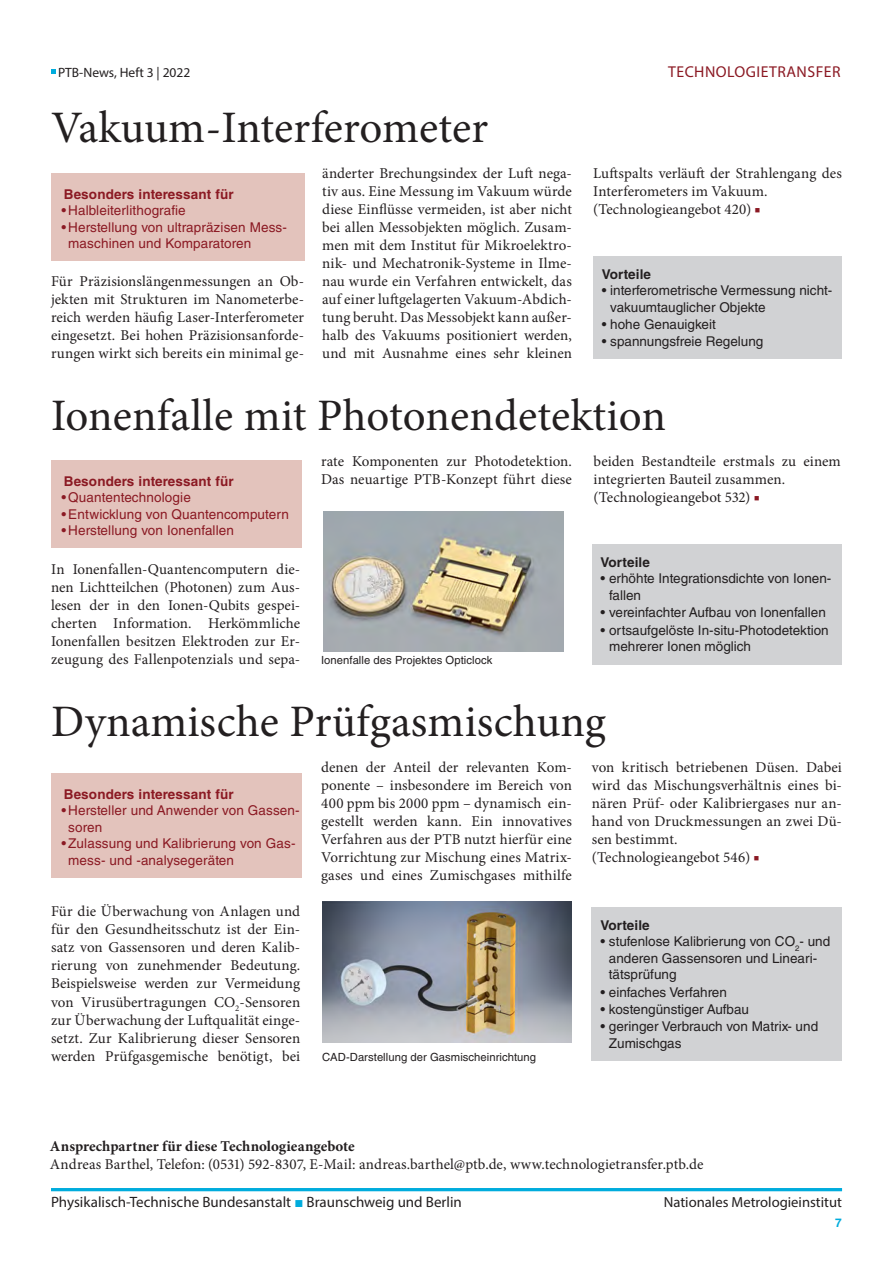
<style>
.page{position:relative;width:893px;height:1263px;background:#fff}
.page>*{position:absolute;margin:0;border:0;box-sizing:border-box;transform-origin:0 0}
.TT-Ueberschrift{font:45px "Minion Pro";color:#231f20}
.t1{font:15.75px "Myriad Pro";letter-spacing:.03em;color:#8b1923}
.TT-Fließtext{font:15px/18px "Minion Pro";letter-spacing:.005em;color:#231f20;text-align:justify}
.t2{font:15px "Myriad Pro";color:#231f20}
.t3{font:700 15px "Minion Pro";letter-spacing:.005em;color:#231f20}
.t4{font:14.7px "Myriad Pro";color:#231f20}
.TT-Vorteile_Aufz{font:13.5px/16.5px "Helvetica LT Std";color:#231f20}
.TT-Besonders_Interes{font:13.5px/16.5px "Helvetica LT Std";letter-spacing:.01em;color:#8b1923}
.TT-Besonders_Interss{font:700 13.5px "Helvetica LT Std";letter-spacing:.01em;color:#8b1923}
.TT-Vorteile-Uebersch{font:700 13.5px "Helvetica LT Std";letter-spacing:.01em;color:#231f20}
.t5{font:13.5px "Myriad Pro";color:#231f20}
.t6{font:700 12px "Helvetica LT Std";color:#00acdd}
.t7{font:11.25px "Helvetica LT Std";letter-spacing:.005em;color:#231f20}
.s1{color:#8b1923}
.s2{font-family:"Arial";color:#00acdd}
</style>
<div class="page">
<div style="left:51px;top:173px;width:253px;height:88px;background:#e3c3bc"></div>
<div style="left:51px;top:460px;width:251px;height:88px;background:#e3c3bc"></div>
<div style="left:592px;top:544px;width:250px;height:121px;background:#d1d2d4"></div>
<div style="left:51px;top:773px;width:251px;height:104px;background:#e3c3bc"></div>
<div style="left:592px;top:907px;width:250px;height:153px;background:#d1d2d4"></div>
<div style="left:593px;top:256px;width:249px;height:103px;background:#d1d2d4"></div>
<img style="left:323px;top:511px;width:240px;height:140px">
<img style="left:322px;top:901px;width:250px;height:141px">
<svg style="left:51px;top:70px;width:4px;height:4px"></svg>
<hr style="left:51px;top:1188px;width:791px;height:3px;background:#00acdd">
<p class="t5" style="left:58px;top:64px;width:134px">PTB-News, Heft 3 | 2022</p>
<h1 class="TT-Ueberschrift" style="left:51px;top:98px;width:439px">Vakuum-Interferometer</h1>
<p class="t1" style="left:668px;top:62px;width:174px">TECHNOLOGIETRANSFER</p>
<h2 class="TT-Besonders_Interss" style="left:64px;top:186px;width:171px">Besonders interessant für</h2>
<p class="TT-Besonders_Interes" style="left:62px;top:202px;width:126px">•Halbleiterlithografie</p>
<p class="TT-Besonders_Interes" style="left:68px;top:219px;width:220px;text-indent:-7px">•Herstellung von ultrapräzisen Mess&shy;maschinen und Komparatoren</p>
<p class="TT-Fließtext" style="left:51px;top:273px;width:255px">Für Präzisionslängenmessungen an Ob&shy;jekten mit Strukturen im Nanometerbe&shy;reich werden häufig Laser-Interferometer eingesetzt. Bei hohen Präzisionsanforde&shy;rungen wirkt sich bereits ein minimal ge-</p>
<p class="TT-Fließtext" style="left:322px;top:165px;width:251px">änderter Brechungsindex der Luft nega&shy;tiv aus. Eine Messung im Vakuum würde diese Einflüsse vermeiden, ist aber nicht bei allen Messobjekten möglich. Zusam&shy;men mit dem Institut für Mikroelektro&shy;nik- und Mechatronik-Systeme in Ilme&shy;nau wurde ein Verfahren entwickelt, das auf einer luftgelagerten Vakuum-Abdich&shy;tung beruht. Das Messobjekt kann außer&shy;halb des Vakuums positioniert werden, und mit Ausnahme eines sehr kleinen</p>
<p class="TT-Fließtext" style="left:593px;top:165px;width:250px">Luftspalts verläuft der Strahlengang des<br>Interferometers im Vakuum.</p>
<p class="TT-Fließtext" style="left:593px;top:201px;width:169px">(Technologieangebot 420) <span class="s1">■</span></p>
<h2 class="TT-Vorteile-Uebersch" style="left:602px;top:266px;width:51px">Vorteile</h2>
<p class="TT-Vorteile_Aufz" style="left:610px;top:282px;width:224px;text-indent:-9px">• interferometrische Vermessung nicht&shy;vakuumtauglicher Objekte</p>
<p class="TT-Vorteile_Aufz" style="left:602px;top:316px;width:116px">• hohe Genauigkeit</p>
<p class="TT-Vorteile_Aufz" style="left:602px;top:333px;width:163px">• spannungsfreie Regelung</p>
<h1 class="TT-Ueberschrift" style="left:51px;top:386px;width:617px">Ionenfalle mit Photonendetektion</h1>
<h2 class="TT-Besonders_Interss" style="left:64px;top:473px;width:171px">Besonders interessant für</h2>
<p class="TT-Besonders_Interes" style="left:62px;top:489px;width:131px">•Quantentechnologie</p>
<p class="TT-Besonders_Interes" style="left:62px;top:506px;width:229px">•Entwicklung von Quantencomputern</p>
<p class="TT-Besonders_Interes" style="left:62px;top:522px;width:174px">•Herstellung von Ionenfallen</p>
<p class="TT-Fließtext" style="left:51px;top:561px;width:251px">In Ionenfallen-Quantencomputern die&shy;nen Lichtteilchen (Photonen) zum Aus&shy;lesen der in den Ionen-Qubits gespei&shy;cherten Information. Herkömmliche Ionenfallen besitzen Elektroden zur Er&shy;zeugung des Fallenpotenzials und sepa-</p>
<p class="TT-Fließtext" style="left:321px;top:453px;width:252px">rate Komponenten zur Photodetektion.<br>Das neuartige PTB-Konzept führt diese</p>
<p class="t7" style="left:321px;top:653px;width:173px">Ionenfalle des Projektes Opticlock</p>
<p class="TT-Fließtext" style="left:594px;top:453px;width:249px">beiden Bestandteile erstmals zu einem integrierten Bauteil zusammen.</p>
<p class="TT-Fließtext" style="left:594px;top:489px;width:168px">(Technologieangebot 532) <span class="s1">■</span></p>
<h2 class="TT-Vorteile-Uebersch" style="left:601px;top:554px;width:51px">Vorteile</h2>
<p class="TT-Vorteile_Aufz" style="left:609px;top:570px;width:224px;text-indent:-9px">• erhöhte Integrationsdichte von Ionen&shy;fallen</p>
<p class="TT-Vorteile_Aufz" style="left:601px;top:604px;width:227px">• vereinfachter Aufbau von Ionenfallen</p>
<p class="TT-Vorteile_Aufz" style="left:609px;top:622px;width:221px;text-indent:-9px">• ortsaufgelöste In-situ-Photodetektion mehrerer Ionen möglich</p>
<h1 class="TT-Ueberschrift" style="left:51px;top:692px;width:556px">Dynamische Prüfgasmischung</h1>
<h2 class="TT-Besonders_Interss" style="left:64px;top:786px;width:171px">Besonders interessant für</h2>
<p class="TT-Besonders_Interes" style="left:68px;top:802px;width:233px;text-indent:-7px">•Hersteller und Anwender von Gassen&shy;soren</p>
<p class="TT-Besonders_Interes" style="left:68px;top:835px;width:229px;text-indent:-7px">•Zulassung und Kalibrierung von Gas&shy;mess- und -analysegeräten</p>
<p class="TT-Fließtext" style="left:51px;top:903px;width:251px">Für die Überwachung von Anlagen und für den Gesundheitsschutz ist der Ein&shy;satz von Gassensoren und deren Kalib&shy;rierung von zunehmender Bedeutung.<br>Beispielsweise werden zur Vermeidung von Virusübertragungen CO<sub>2</sub>-Sensoren zur Überwachung der Luftqualität einge&shy;setzt. Zur Kalibrierung dieser Sensoren werden Prüfgasgemische benötigt, bei</p>
<p class="TT-Fließtext" style="left:321px;top:759px;width:252px">denen der Anteil der relevanten Kom&shy;ponente – insbesondere im Bereich von 400 ppm bis 2000 ppm – dynamisch ein&shy;gestellt werden kann. Ein innovatives Verfahren aus der PTB nutzt hierfür eine Vorrichtung zur Mischung eines Matrix&shy;gases und eines Zumischgases mithilfe</p>
<p class="t7" style="left:322px;top:1050px;width:216px">CAD-Darstellung der Gasmischeinrichtung</p>
<p class="TT-Fließtext" style="left:592px;top:759px;width:252px">von kritisch betriebenen Düsen. Dabei wird das Mischungsverhältnis eines bi&shy;nären Prüf- oder Kalibriergases nur an&shy;hand von Druckmessungen an zwei Dü&shy;sen bestimmt.</p>
<p class="TT-Fließtext" style="left:592px;top:849px;width:169px">(Technologieangebot 546) <span class="s1">■</span></p>
<h2 class="TT-Vorteile-Uebersch" style="left:600px;top:917px;width:51px">Vorteile</h2>
<p class="TT-Vorteile_Aufz" style="left:609px;top:933px;width:223px;text-indent:-9px">• stufenlose Kalibrierung von CO<sub>2</sub>- und anderen Gassensoren und Lineari&shy;tätsprüfung</p>
<p class="TT-Vorteile_Aufz" style="left:600px;top:983px;width:128px">• einfaches Verfahren</p>
<p class="TT-Vorteile_Aufz" style="left:600px;top:1001px;width:150px">• kostengünstiger Aufbau</p>
<p class="TT-Vorteile_Aufz" style="left:609px;top:1018px;width:211px;text-indent:-9px">• geringer Verbrauch von Matrix- und<br>Zumischgas</p>
<p class="t3" style="left:50px;top:1135px;width:306px">Ansprechpartner für diese Technologieangebote</p>
<p class="TT-Fließtext" style="left:50px;top:1155px;width:655px">Andreas Barthel, Telefon: (0531) 592-8307, E-Mail: andreas.barthel@ptb.de, www.technologietransfer.ptb.de</p>
<p class="t2" style="left:51px;top:1193px;width:412px">Physikalisch-Technische Bundesanstalt <span class="s2">■</span> Braunschweig und Berlin</p>
<p class="t4" style="left:664px;top:1193px;width:180px">Nationales Metrologieinstitut</p>
<p class="t6" style="left:835px;top:1215px;width:8px">7</p>
</div>
